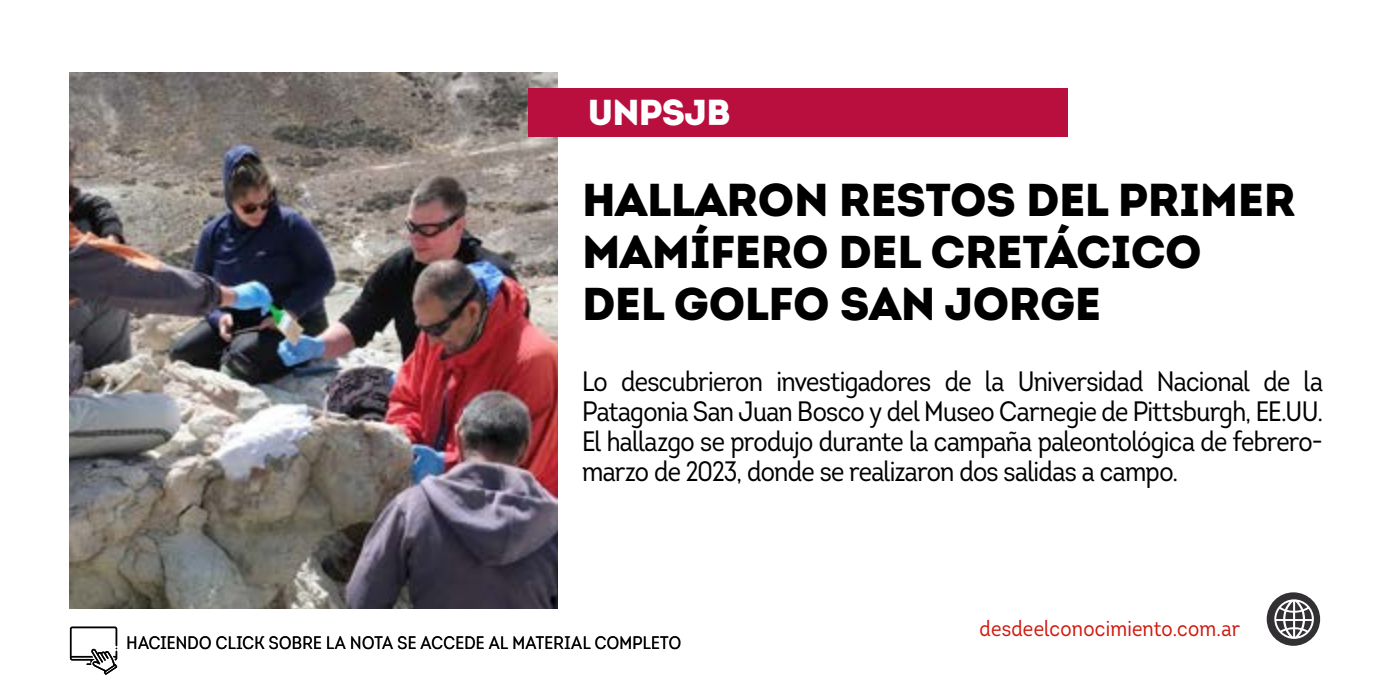
<style>
.page{position:relative;width:1395px;height:681px;background:#fff}
.page>*{position:absolute;margin:0;border:0;box-sizing:border-box;transform-origin:0 0}
.t1{font:900 46px/52px "Intro";letter-spacing:-.01em;color:#000}
.t2{font:900 36px "Intro";letter-spacing:-.02em;color:#fff}
.t3{font:28px/30px "Intro Cond";letter-spacing:-.025em;color:#000;text-align:justify}
.t4{font:22px "Intro Cond";letter-spacing:.01em;color:#d1190d}
.t5{font:18px "Intro Cond";letter-spacing:.02em;color:#000}
</style>
<div class="page">
<img style="left:70px;top:72px;width:488px;height:536px">
<svg style="left:70px;top:626px;width:47px;height:48px"></svg>
<div style="left:529px;top:88px;width:539px;height:48px;background:#b90f3e"></div>
<div style="left:1266px;top:592px;width:54px;height:53px;background:#333033;border-radius:50%"></div>
<svg style="left:1274px;top:599px;width:40px;height:39px"></svg>
<p class="t2" style="left:588px;top:88px;width:144px">UNPSJB</p>
<h1 class="t1" style="left:582px;top:173px;width:715px">HALLARON RESTOS DEL PRIMER<br>MAMÍFERO DEL CRETÁCICO<br>DEL GOLFO SAN JORGE</h1>
<p class="t3" style="left:582px;top:366px;width:742px">Lo descubrieron investigadores de la Universidad Nacional de la Patagonia San Juan Bosco y del Museo Carnegie de Pittsburgh, EE.UU.<br>El hallazgo se produjo durante la campaña paleontológica de febrero&shy;marzo de 2023, donde se realizaron dos salidas a campo.</p>
<p class="t5" style="left:127px;top:631px;width:556px">HACIENDO CLICK SOBRE LA NOTA SE ACCEDE AL MATERIAL COMPLETO</p>
<p class="t4" style="left:979px;top:614px;width:262px">desdeelconocimiento.com.ar</p>
</div>
